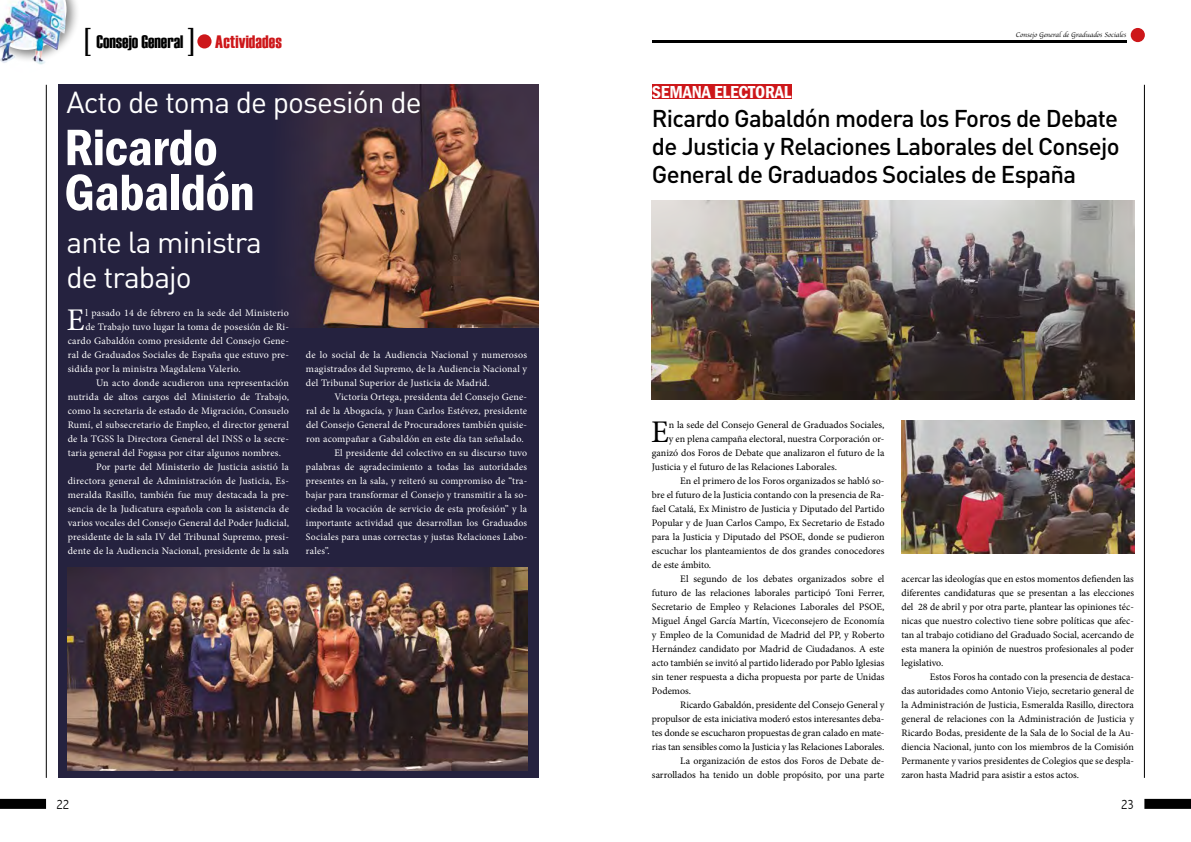
<style>
.page{position:relative;width:1191px;height:842px;background:#fff}
.page>*{position:absolute;margin:0;border:0;box-sizing:border-box;transform-origin:0 0}
.t1{font:600 condensed 53px/45px "Franklin Gothic";letter-spacing:-.01em;color:#fff}
.t2{font:40px "Haettenschweiler";color:#000}
.t3{font:31.5px "Minion Pro";color:#fff}
.t4{font:31.5px "Minion Pro";color:#000}
.t5{font:30px/35px "DIN Pro";letter-spacing:-.03em;color:#fff}
.t6{font:500 24px/28px "DIN Pro";letter-spacing:-.03em;color:#000;text-align:justify}
.t7{font:600 condensed 18px "Franklin Gothic";letter-spacing:-.01em;color:#fff}
.t8{font:18px "Haettenschweiler";color:#000}
.t9{font:18px "Haettenschweiler";letter-spacing:.01em;color:#cd171a}
.t10{font:300 condensed 14px "Abadi";color:#000}
.t11{font:10px/14px "Minion Pro";color:#000;text-align:justify}
.t12{font:10px/14px "Minion Pro";letter-spacing:.02em;color:#fff;text-align:justify}
.t13{font:7px "Apple Chancery";color:#000}
</style>
<div class="page">
<div style="left:58px;top:85px;width:480px;height:693px;background:#25223f"></div>
<img style="left:295px;top:85px;width:243px;height:243px">
<div style="left:0;top:799px;width:46px;height:10px;background:#000"></div>
<hr style="left:46px;top:85px;width:1px;height:693px;background:#000">
<div style="left:197px;top:34px;width:14px;height:14px;background:#cd171a;border-radius:50%"></div>
<div style="left:0;top:0;width:80px;height:63px;background:#000;opacity:.5"></div>
<img style="left:0;top:50px;width:65px;height:15px">
<img style="left:68px;top:568px;width:459px;height:203px">
<img style="left:0;top:0;width:67px;height:50px">
<div style="left:1144px;top:799px;width:46px;height:10px;background:#000"></div>
<hr style="left:1144px;top:85px;width:1px;height:693px;background:#000">
<div style="left:1130px;top:28px;width:14px;height:14px;background:#cd171a;border-radius:50%"></div>
<hr style="left:652px;top:40px;width:474px;height:3px;background:#000">
<img style="left:652px;top:201px;width:482px;height:199px">
<img style="left:901px;top:421px;width:233px;height:133px">
<div style="left:652px;top:85px;width:139px;height:14px;background:#cd171a"></div>
<h2 class="t2" style="left:85px;top:19px;width:8px">[</h2>
<h2 class="t2" style="left:187px;top:19px;width:8px">]</h2>
<h3 class="t5" style="left:66px;top:83px;width:357px">Acto de toma de posesión de</h3>
<h3 class="t8" style="left:96px;top:31px;width:88px">Consejo General</h3>
<h3 class="t9" style="left:215px;top:31px;width:68px">Actividades</h3>
<h1 class="t1" style="left:64px;top:124px;width:192px">Ricardo<br>Gabaldón</h1>
<h3 class="t5" style="left:66px;top:223px;width:197px">ante la ministra de trabajo</h3>
<h3 class="t3" style="left:67px;top:299px;width:19px">E</h3>
<p class="t12" style="left:85px;top:306px;width:205px">l pasado 14 de febrero en la sede del Ministerio</p>
<p class="t12" style="left:85px;top:320px;width:205px">de Trabajo tuvo lugar la toma de posesión de Ri-</p>
<p class="t12" style="left:68px;top:334px;width:223px">cardo Gabaldón como presidente del Consejo Gene-</p>
<p class="t12" style="left:68px;top:348px;width:223px">ral de Graduados Sociales de España que estuvo pre-</p>
<p class="t12" style="left:68px;top:362px;width:174px">sidida por la ministra Magdalena Valerio.</p>
<p class="t12" style="left:96px;top:376px;width:194px">Un acto donde acudieron una representación</p>
<p class="t12" style="left:68px;top:390px;width:223px">nutrida de altos cargos del Ministerio de Trabajo,</p>
<p class="t12" style="left:68px;top:404px;width:223px">como la secretaria de estado de Migración, Consuelo</p>
<p class="t12" style="left:68px;top:418px;width:223px">Rumí, el subsecretario de Empleo, el director general</p>
<p class="t12" style="left:68px;top:432px;width:223px">de la TGSS la Directora General del INSS o la secre-</p>
<p class="t12" style="left:68px;top:446px;width:215px">taria general del Fogasa por citar algunos nombres.</p>
<p class="t12" style="left:96px;top:460px;width:194px">Por parte del Ministerio de Justicia asistió la</p>
<p class="t12" style="left:68px;top:474px;width:223px">directora general de Administración de Justicia, Es-</p>
<p class="t12" style="left:68px;top:488px;width:223px">meralda Rasillo, también fue muy destacada la pre-</p>
<p class="t12" style="left:68px;top:502px;width:223px">sencia de la Judicatura española con la asistencia de</p>
<p class="t12" style="left:68px;top:516px;width:223px">varios vocales del Consejo General del Poder Judicial,</p>
<p class="t12" style="left:68px;top:530px;width:223px">presidente de la sala IV del Tribunal Supremo, presi-</p>
<p class="t12" style="left:68px;top:544px;width:223px">dente de la Audiencia Nacional, presidente de la sala</p>
<p class="t12" style="left:306px;top:348px;width:223px">de lo social de la Audiencia Nacional y numerosos magistrados del Supremo, de la Audiencia Nacional y del Tribunal Superior de Justicia de Madrid.</p>
<p class="t12" style="left:334px;top:390px;width:194px">Victoria Ortega, presidenta del Consejo Gene-</p>
<p class="t12" style="left:306px;top:404px;width:223px">ral de la Abogacía, y Juan Carlos Estévez, presidente</p>
<p class="t12" style="left:306px;top:418px;width:223px">del Consejo General de Procuradores también quisie-</p>
<p class="t12" style="left:306px;top:432px;width:219px">ron acompañar a Gabaldón en este día tan señalado.</p>
<p class="t12" style="left:334px;top:446px;width:194px">El presidente del colectivo en su discurso tuvo</p>
<p class="t12" style="left:306px;top:460px;width:223px">palabras de agradecimiento a todas las autoridades</p>
<p class="t12" style="left:306px;top:474px;width:223px">presentes en la sala, y reiteró su compromiso de “tra-</p>
<p class="t12" style="left:306px;top:488px;width:223px">bajar para transformar el Consejo y transmitir a la so-</p>
<p class="t12" style="left:306px;top:502px;width:223px">ciedad la vocación de servicio de esta profesión” y la</p>
<p class="t12" style="left:306px;top:516px;width:223px">importante actividad que desarrollan los Graduados</p>
<p class="t12" style="left:306px;top:530px;width:223px">Sociales para unas correctas y justas Relaciones Labo-</p>
<p class="t12" style="left:306px;top:544px;width:25px">rales”.</p>
<h3 class="t10" style="left:56px;top:796px;width:14px">22</h3>
<h3 class="t7" style="left:652px;top:80px;width:141px">SEMANA ELECTORAL</h3>
<p class="t13" style="left:1015px;top:29px;width:112px">Consejo General de Graduados Sociales</p>
<h3 class="t6" style="left:652px;top:103px;width:469px">Ricardo Gabaldón modera los Foros de Debate de Justicia y Relaciones Laborales del Consejo General de Graduados Sociales de España</h3>
<h3 class="t4" style="left:651px;top:411px;width:19px">E</h3>
<p class="t11" style="left:669px;top:418px;width:217px">n la sede del Consejo General de Graduados Sociales,</p>
<p class="t11" style="left:669px;top:432px;width:217px">y en plena campaña electoral, nuestra Corporación or-</p>
<p class="t11" style="left:652px;top:446px;width:234px">ganizó dos Foros de Debate que analizaron el futuro de la</p>
<p class="t11" style="left:652px;top:460px;width:186px">Justicia y el futuro de las Relaciones Laborales.</p>
<p class="t11" style="left:680px;top:474px;width:206px">En el primero de los Foros organizados se habló so-</p>
<p class="t11" style="left:652px;top:488px;width:234px">bre el futuro de la Justicia contando con la presencia de Ra-</p>
<p class="t11" style="left:652px;top:502px;width:234px">fael Catalá, Ex Ministro de Justicia y Diputado del Partido</p>
<p class="t11" style="left:652px;top:516px;width:234px">Popular y de Juan Carlos Campo, Ex Secretario de Estado</p>
<p class="t11" style="left:652px;top:530px;width:234px">para la Justicia y Diputado del PSOE, donde se pudieron</p>
<p class="t11" style="left:652px;top:544px;width:234px">escuchar los planteamientos de dos grandes conocedores</p>
<p class="t11" style="left:652px;top:558px;width:61px">de este ámbito.</p>
<p class="t11" style="left:680px;top:572px;width:206px">El segundo de los debates organizados sobre el</p>
<p class="t11" style="left:652px;top:586px;width:234px">futuro de las relaciones laborales participó Toni Ferrer,</p>
<p class="t11" style="left:652px;top:600px;width:234px">Secretario de Empleo y Relaciones Laborales del PSOE,</p>
<p class="t11" style="left:652px;top:614px;width:234px">Miguel Ángel García Martín, Viceconsejero de Economía</p>
<p class="t11" style="left:652px;top:628px;width:234px">y Empleo de la Comunidad de Madrid del PP, y Roberto</p>
<p class="t11" style="left:652px;top:642px;width:234px">Hernández candidato por Madrid de Ciudadanos. A este</p>
<p class="t11" style="left:652px;top:656px;width:234px">acto también se invitó al partido liderado por Pablo Iglesias</p>
<p class="t11" style="left:652px;top:670px;width:234px">sin tener respuesta a dicha propuesta por parte de Unidas</p>
<p class="t11" style="left:652px;top:684px;width:41px">Podemos.</p>
<p class="t11" style="left:680px;top:698px;width:206px">Ricardo Gabaldón, presidente del Consejo General y</p>
<p class="t11" style="left:652px;top:712px;width:234px">propulsor de esta iniciativa moderó estos interesantes deba-</p>
<p class="t11" style="left:652px;top:726px;width:234px">tes donde se escucharon propuestas de gran calado en mate-</p>
<p class="t11" style="left:652px;top:740px;width:234px">rias tan sensibles como la Justicia y las Relaciones Laborales.</p>
<p class="t11" style="left:680px;top:754px;width:206px">La organización de estos dos Foros de Debate de-</p>
<p class="t11" style="left:652px;top:768px;width:234px">sarrollados ha tenido un doble propósito, por una parte</p>
<p class="t11" style="left:901px;top:572px;width:234px">acercar las ideologías que en estos momentos defienden las diferentes candidaturas que se presentan a las elecciones del 28 de abril y por otra parte, plantear las opiniones téc&shy;nicas que nuestro colectivo tiene sobre políticas que afec&shy;tan al trabajo cotidiano del Graduado Social, acercando de esta manera la opinión de nuestros profesionales al poder legislativo.</p>
<p class="t11" style="left:901px;top:670px;width:234px;text-indent:28px">Estos Foros ha contado con la presencia de destaca&shy;das autoridades como Antonio Viejo, secretario general de la Administración de Justicia, Esmeralda Rasillo, directora general de relaciones con la Administración de Justicia y Ricardo Bodas, presidente de la Sala de lo Social de la Au&shy;diencia Nacional, junto con los miembros de la Comisión Permanente y varios presidentes de Colegios que se despla&shy;zaron hasta Madrid para asistir a estos actos.</p>
<h3 class="t10" style="left:1121px;top:796px;width:14px">23</h3>
</div>
